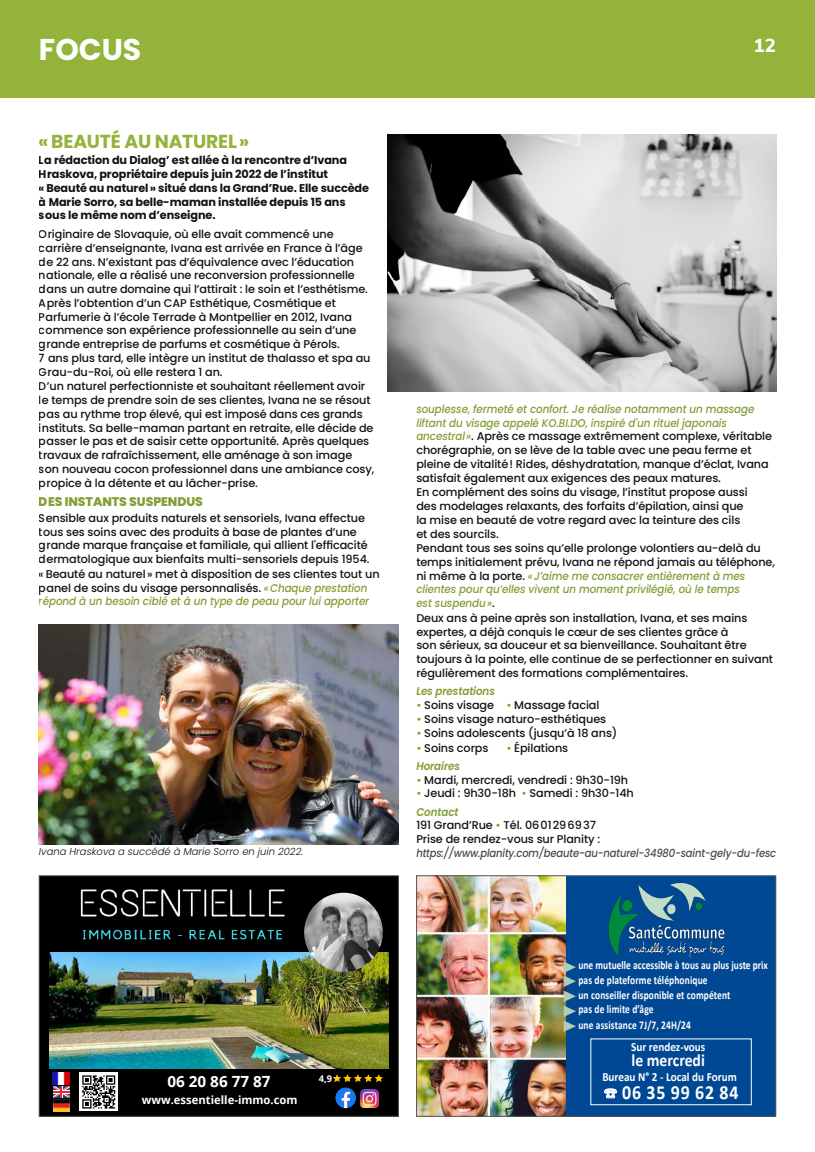
<style>
.page{position:relative;width:815px;height:1152px;background:#fff}
.page>*{position:absolute;margin:0;border:0;box-sizing:border-box;transform-origin:0 0}
.t1{font:700 30px "Poppins";color:#fff}
.t2{font:700 20px "Calibri";letter-spacing:.04em;color:#fff;scale:.9 1}
.t3{font:700 18.75px "Poppins";letter-spacing:-.01em;color:#94b33b}
.t4{font:800 18.75px "Nunito Sans";color:#fff}
.t5{font:700 17.5px "Calibri";color:#fff;scale:.9 1}
.t6{font:17.38px "Zapf Dingbats ITC";color:#b1ccb4;scale:.8 1}
.t7{font:700 15.38px "Open Sans";color:#fff}
.t8{font:700 12.5px "Calibri";color:#fff;scale:.9 1}
.t9{font:800 12.5px "Poppins";letter-spacing:-.01em;color:#829e35}
.t10{font:700 11.88px "Calibri";letter-spacing:.01em;color:#fff;scale:.8 1}
.t11{font:700 11.38px "Open Sans";color:#fff}
.t12{font:500 11.25px/13.9px "Poppins";letter-spacing:-.01em;color:#131313}
.t13{font:700 11.25px/13.8px "Poppins";letter-spacing:-.01em;color:#131313}
.t14{font:italic 500 11.25px "Poppins";letter-spacing:-.015em;color:#4b4b4a;scale:.89 1}
.t15{font:italic 600 11.25px "Poppins";letter-spacing:-.01em;color:#829e35;scale:.92 1}
.t16{font:italic 300 10px "Poppins";color:#131313}
.t17{font:700 9.38px "Open Sans";color:#fff}
.s1{font-style:italic;color:#829e35}
.s2{color:#829e35}
.s3{font-weight:600;font-style:italic;color:#829e35}
</style>
<div class="page">
<img style="left:388px;top:135px;width:388px;height:256px">
<img style="left:39px;top:624px;width:360px;height:220px">
<div style="left:39px;top:875px;width:359px;height:241px;background:#000"></div>
<img style="left:80px;top:889px;width:227px;height:58px">
<img style="left:49px;top:952px;width:340px;height:116px">
<img style="left:53px;top:1110px;width:17px;height:1px">
<img style="left:53px;top:1072px;width:17px;height:12px">
<svg style="left:333px;top:1074px;width:50px;height:34px"></svg>
<img style="left:304px;top:892px;width:79px;height:80px;border-radius:39px">
<svg style="left:80px;top:1072px;width:38px;height:39px"></svg>
<svg style="left:82px;top:1075px;width:33px;height:33px"></svg>
<svg style="left:53px;top:1086px;width:17px;height:24px"></svg>
<div style="left:39px;top:875px;width:360px;height:241px;border:1px solid #565655"></div>
<img style="left:418px;top:877px;width:148px;height:237px">
<div style="left:566px;top:875px;width:210px;height:241px;background:#004893"></div>
<img style="left:608px;top:882px;width:117px;height:76px">
<div style="left:416px;top:875px;width:360px;height:241px;border:1px solid #565655"></div>
<div style="left:0;top:0;width:815px;height:97px;background:#94b33b"></div>
<h1 class="t1" style="left:39px;top:32px;width:104px">FOCUS</h1>
<h3 class="t4" style="left:753px;top:32px;width:24px">12</h3>
<h3 class="t3" style="left:39px;top:130px;width:212px">«BEAUTÉ AU NATUREL»</h3>
<p class="t13" style="left:39px;top:154px;width:332px">La rédaction du Dialog’ est allée à la rencontre d’Ivana Hraskova, propriétaire depuis juin 2022 de l’institut «Beauté au naturel» situé dans la Grand’Rue. Elle succède à Marie Sorro, sa belle-maman installée depuis 15 ans sous le même nom d’enseigne.</p>
<p class="t12" style="left:39px;top:227px;width:337px">Originaire de Slovaquie, où elle avait commencé une carrière d’enseignante, Ivana est arrivée en France à l’âge de 22 ans. N’existant pas d’équivalence avec l’éducation nationale, elle a réalisé une reconversion professionnelle dans un autre domaine qui l’attirait : le soin et l’esthétisme.<br>Après l’obtention d’un CAP Esthétique, Cosmétique et Parfumerie à l’école Terrade à Montpellier en 2012, Ivana commence son expérience professionnelle au sein d’une grande entreprise de parfums et cosmétique à Pérols.<br>7 ans plus tard, elle intègre un institut de thalasso et spa au Grau-du-Roi, où elle restera 1 an.<br>D’un naturel perfectionniste et souhaitant réellement avoir le temps de prendre soin de ses clientes, Ivana ne se résout pas au rythme trop élevé, qui est imposé dans ces grands instituts. Sa belle-maman partant en retraite, elle décide de passer le pas et de saisir cette opportunité. Après quelques travaux de rafraîchissement, elle aménage à son image son nouveau cocon professionnel dans une ambiance cosy, propice à la détente et au lâcher-prise.</p>
<p class="t9" style="left:39px;top:494px;width:166px">DES INSTANTS SUSPENDUS</p>
<p class="t12" style="left:39px;top:511px;width:342px">Sensible aux produits naturels et sensoriels, Ivana effectue tous ses soins avec des produits à base de plantes d’une grande marque française et familiale, qui allient l'efficacité dermatologique aux bienfaits multi-sensoriels depuis 1954. «Beauté au naturel» met à disposition de ses clientes tout un panel de soins du visage personnalisés. <span class="s1">«Chaque prestation répond à un besoin ciblé et à un type de peau pour lui apporter</span></p>
<p class="t12" style="left:416px;top:402px;width:360px"><span class="s1">souplesse, fermeté et confort. Je réalise notamment un massage liftant du visage appelé KO.BI.DO, inspiré d'un rituel japonais ancestral»</span>. Après ce massage extrêmement complexe, véritable chorégraphie, on se lève de la table avec une peau ferme et pleine de vitalité! Rides, déshydratation, manque d’éclat, Ivana satisfait également aux exigences des peaux matures.<br>En complément des soins du visage, l’institut propose aussi<br>des modelages relaxants, des forfaits d’épilation, ainsi que<br>la mise en beauté de votre regard avec la teinture des cils<br>et des sourcils.<br>Pendant tous ses soins qu’elle prolonge volontiers au-delà du temps initialement prévu, Ivana ne répond jamais au téléphone, ni même à la porte. <span class="s1">«J’aime me consacrer entièrement à mes clientes pour qu’elles vivent un moment privilégié, où le temps<br>est suspendu»</span>.<br>Deux ans à peine après son installation, Ivana, et ses mains expertes, a déjà conquis le cœur de ses clientes grâce à<br>son sérieux, sa douceur et sa bienveillance. Souhaitant être toujours à la pointe, elle continue de se perfectionner en suivant régulièrement des formations complémentaires.</p>
<p class="t15" style="left:416px;top:684px;width:87px">Les prestations</p>
<p class="t12" style="left:416px;top:698px;width:185px"><span class="s2">•</span> Soins visage <span class="s2">•</span> Massage facial</p>
<p class="t12" style="left:416px;top:711px;width:191px"><span class="s2">•</span> Soins visage naturo-esthétiques</p>
<p class="t12" style="left:416px;top:726px;width:203px"><span class="s2">•</span> Soins adolescents (jusqu’à 18 ans)</p>
<p class="t12" style="left:416px;top:741px;width:74px"><span class="s2">•</span> Soins corps</p>
<p class="t12" style="left:506px;top:741px;width:63px"><span class="s2">•</span> Épilations</p>
<p class="t15" style="left:416px;top:759px;width:49px">Horaires</p>
<p class="t12" style="left:416px;top:773px;width:213px"><span class="s2">•</span> Mardi, mercredi, vendredi : 9h30-19h</p>
<p class="t12" style="left:416px;top:784px;width:219px;line-height:18.1px"><span class="s2">•</span> Jeudi : 9h30-18h <span class="s2">•</span> Samedi : 9h30-14h<br><span class="s3">Contact</span></p>
<p class="t12" style="left:416px;top:818px;width:185px">191 Grand’Rue <span class="s2">•</span> Tél. 0601296937<br>Prise de rendez-vous sur Planity :</p>
<p class="t16" style="left:39px;top:845px;width:266px">Ivana Hraskova a succédé à Marie Sorro en juin 2022.</p>
<p class="t14" style="left:416px;top:846px;width:406px">https://www.planity.com/beaute-au-naturel-34980-saint-gely-du-fesc</p>
<h3 class="t7" style="left:167px;top:1071px;width:105px">06 20 86 77 87</h3>
<p class="t11" style="left:142px;top:1092px;width:157px">www.essentielle-immo.com</p>
<p class="t17" style="left:319px;top:1071px;width:15px">4,9</p>
<h3 class="t6" style="left:578px;top:960px;width:91px;rotate:90deg">▲▲▲▲▲</h3>
<p class="t10" style="left:578px;top:958px;width:238px">une mutuelle accessible à tous au plus juste prix</p>
<p class="t10" style="left:578px;top:972px;width:163px">pas de plateforme téléphonique</p>
<p class="t10" style="left:578px;top:987px;width:191px">un conseiller disponible et compétent</p>
<p class="t10" style="left:578px;top:1017px;width:142px">une assistance 7J/7, 24H/24</p>
<p class="t10" style="left:578px;top:1002px;width:95px">pas de limite d’âge</p>
<p class="t8" style="left:631px;top:1038px;width:84px">Sur rendez-vous</p>
<h3 class="t5" style="left:632px;top:1048px;width:83px">le mercredi</h3>
<p class="t8" style="left:602px;top:1068px;width:151px">Bureau N° 2 - Local du Forum</p>
<h2 class="t2" style="left:604px;top:1079px;width:151px">☎ 06 35 99 62 84</h2>
</div>
